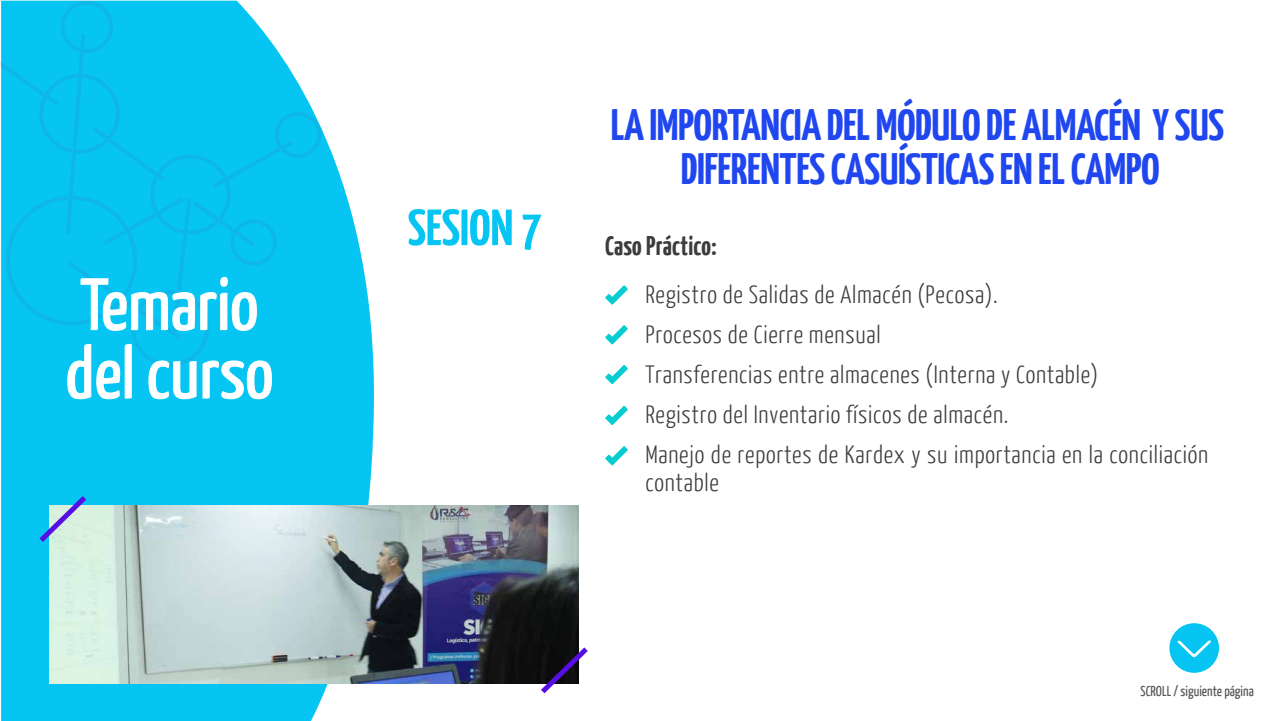
<style>
.page{position:relative;width:1278px;height:721px;background:#fff}
.page>*{position:absolute;margin:0;border:0;box-sizing:border-box;transform-origin:0 0}
.t1{font:72.7px/68.4px "Yanone Kaffeesatz";color:#fff;scale:1.04 1}
.t2{font:700 50.9px "Yanone Kaffeesatz";color:#06c5f2;scale:1.04 1}
.t3{font:700 44px/44px "Yanone Kaffeesatz";letter-spacing:-.01em;color:#2047ef;text-align:center;scale:1.04 1}
.t4{font:700 27px "Yanone Kaffeesatz";letter-spacing:.01em;color:#3c3c3b}
.t5{font:300 25px/40px "Yanone Kaffeesatz";letter-spacing:.03em;color:#3c3c3b}
.t6{font:14.4px "Yanone Kaffeesatz";color:#575756}
</style>
<div class="page">
<svg style="left:1px;top:127px;width:373px;height:594px;background:#1dcaf3"></svg>
<svg style="left:0;top:1px;width:321px;height:399px;background:#14c7f2"></svg>
<div style="left:1169px;top:623px;width:50px;height:50px;background:#06c5f2;border-radius:50%"></div>
<svg style="left:1177px;top:640px;width:34px;height:18px"></svg>
<svg style="left:605px;top:285px;width:23px;height:20px"></svg>
<svg style="left:605px;top:325px;width:23px;height:19px"></svg>
<svg style="left:605px;top:365px;width:23px;height:19px"></svg>
<svg style="left:605px;top:406px;width:23px;height:19px"></svg>
<svg style="left:605px;top:446px;width:23px;height:19px"></svg>
<img style="left:50px;top:505px;width:529px;height:179px">
<svg style="left:34px;top:491px;width:58px;height:56px;background:#75c9e6"></svg>
<svg style="left:535px;top:642px;width:53px;height:52px"></svg>
<h1 class="t1" style="left:65px;top:268px;width:201px">Temario del curso</h1>
<h2 class="t2" style="left:408px;top:196px;width:130px">SESION 7</h2>
<h3 class="t3" style="left:610px;top:102px;width:591px">LA IMPORTANCIA DEL MÓDULO DE ALMACÉN Y SUS<br>DIFERENTES CASUÍSTICAS EN EL CAMPO</h3>
<p class="t4" style="left:605px;top:229px;width:113px">Caso Práctico:</p>
<p class="t5" style="left:645px;top:273px;width:564px">Registro de Salidas de Almacén (Pecosa).<br>Procesos de Cierre mensual<br>Transferencias entre almacenes (Interna y Contable)<br>Registro del Inventario físicos de almacén.<br>Manejo de reportes de Kardex y su importancia en la conciliación</p>
<p class="t5" style="left:645px;top:461px;width:75px">contable</p>
<p class="t6" style="left:1140px;top:682px;width:115px">SCROLL / siguiente página</p>
</div>
